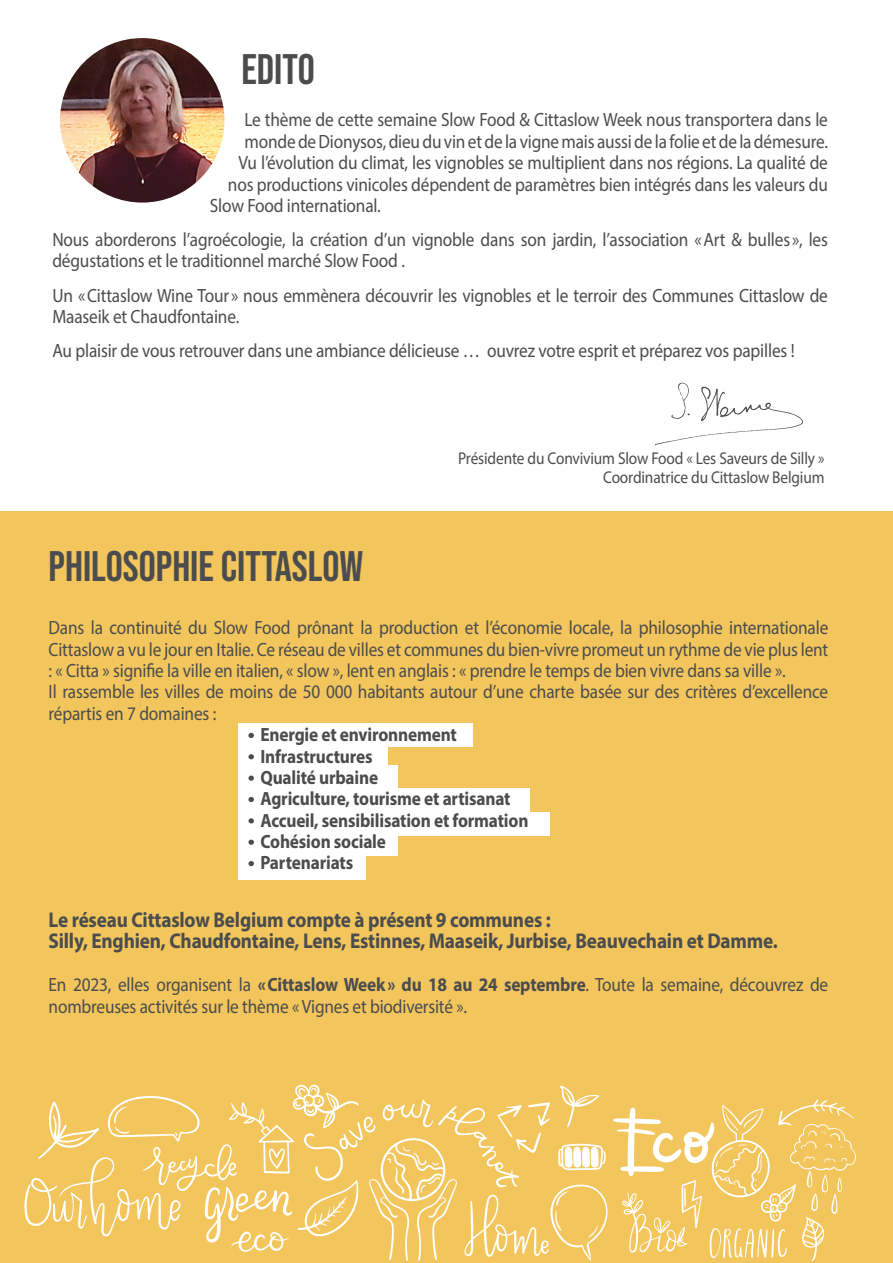
<style>
.page{position:relative;width:893px;height:1263px;background:#fff}
.page>*{position:absolute;margin:0;border:0;box-sizing:border-box;transform-origin:0 0}
.t1{font:42.75px "Bebas Neue";color:#4b4c4d}
.t2{font:700 21.3px/21.3px "Myriad Pro";letter-spacing:-.01em;color:#4b4c4d;scale:.9 1}
.t3{font:19.2px/21.3px "Myriad Pro";letter-spacing:-.01em;color:#4b4c4d;scale:.9 1}
.t4{font:700 19.2px/21.3px "Myriad Pro";letter-spacing:-.01em;color:#4b4c4d;scale:.9 1}
.t5{font:17.1px/19.2px "Myriad Pro";letter-spacing:-.01em;color:#4b4c4d;text-align:right;scale:.9 1}
.s1{font-weight:700}
</style>
<div class="page">
<div style="left:0;top:511px;width:893px;height:752px;background:#f2c55d"></div>
<img style="left:60px;top:38px;width:164px;height:165px;border-radius:82px">
<svg style="left:655px;top:382px;width:148px;height:63px"></svg>
<div style="left:239px;top:723px;width:234px;height:23px;background:#fff"></div>
<div style="left:239px;top:744px;width:149px;height:24px;background:#fff"></div>
<div style="left:239px;top:764px;width:159px;height:24px;background:#fff"></div>
<div style="left:239px;top:788px;width:291px;height:24px;background:#fff"></div>
<div style="left:239px;top:812px;width:311px;height:24px;background:#fff"></div>
<div style="left:239px;top:832px;width:159px;height:24px;background:#fff"></div>
<div style="left:239px;top:856px;width:127px;height:24px;background:#fff"></div>
<svg style="left:248px;top:733px;width:6px;height:5px"></svg>
<svg style="left:248px;top:754px;width:6px;height:5px"></svg>
<svg style="left:248px;top:775px;width:6px;height:6px"></svg>
<svg style="left:248px;top:797px;width:6px;height:5px"></svg>
<svg style="left:248px;top:818px;width:6px;height:5px"></svg>
<svg style="left:248px;top:840px;width:6px;height:5px"></svg>
<svg style="left:248px;top:861px;width:6px;height:5px"></svg>
<svg style="left:24px;top:1084px;width:832px;height:177px"></svg>
<h1 class="t1" style="left:241px;top:45px;width:75px">EDITO</h1>
<p class="t3" style="left:244px;top:109px;width:650px">Le thème de cette semaine Slow Food &amp; Cittaslow Week nous transportera dans le</p>
<p class="t3" style="left:244px;top:130px;width:650px">monde de Dionysos, dieu du vin et de la vigne mais aussi de la folie et de la démesure.</p>
<p class="t3" style="left:238px;top:152px;width:656px">Vu l’évolution du climat, les vignobles se multiplient dans nos régions. La qualité de</p>
<p class="t3" style="left:228px;top:173px;width:668px">nos productions vinicoles dépendent de paramètres bien intégrés dans les valeurs du</p>
<p class="t3" style="left:210px;top:194px;width:191px">Slow Food international.</p>
<p class="t3" style="left:52px;top:229px;width:863px">Nous aborderons l’agroécologie, la création d’un vignoble dans son jardin, l’association «Art &amp; bulles», les dégustations et le traditionnel marché Slow Food .</p>
<p class="t3" style="left:52px;top:284px;width:863px">Un «Cittaslow Wine Tour» nous emmènera découvrir les vignobles et le terroir des Communes Cittaslow de<br>Maaseik et Chaudfontaine.</p>
<p class="t3" style="left:52px;top:340px;width:826px">Au plaisir de vous retrouver dans une ambiance délicieuse … ouvrez votre esprit et préparez vos papilles !</p>
<p class="t5" style="left:458px;top:448px;width:408px">Présidente du Convivium Slow Food « Les Saveurs de Silly »<br>Coordinatrice du Cittaslow Belgium</p>
<h1 class="t1" style="left:49px;top:542px;width:316px">PHILOSOPHIE CITTASLOW</h1>
<p class="t3" style="left:49px;top:617px;width:868px">Dans la continuité du Slow Food prônant la production et l’économie locale, la philosophie internationale Cittaslow a vu le jour en Italie. Ce réseau de villes et communes du bien-vivre promeut un rythme de vie plus lent : « Citta » signifie la ville en italien, « slow », lent en anglais : « prendre le temps de bien vivre dans sa ville ».<br>Il rassemble les villes de moins de 50 000 habitants autour d’une charte basée sur des critères d’excellence répartis en 7 domaines :</p>
<p class="t4" style="left:260px;top:723px;width:299px">Energie et environnement<br>Infrastructures<br>Qualité urbaine<br>Agriculture, tourisme et artisanat<br>Accueil, sensibilisation et formation<br>Cohésion sociale<br>Partenariats</p>
<p class="t2" style="left:49px;top:908px;width:812px">Le réseau Cittaslow Belgium compte à présent 9 communes :<br>Silly, Enghien, Chaudfontaine, Lens, Estinnes, Maaseik, Jurbise, Beauvechain et Damme.</p>
<p class="t3" style="left:49px;top:974px;width:868px">En 2023, elles organisent la <span class="s1">«Cittaslow Week» du 18 au 24 septembre</span>. Toute la semaine, découvrez de nombreuses activités sur le thème « Vignes et biodiversité ».</p>
</div>
